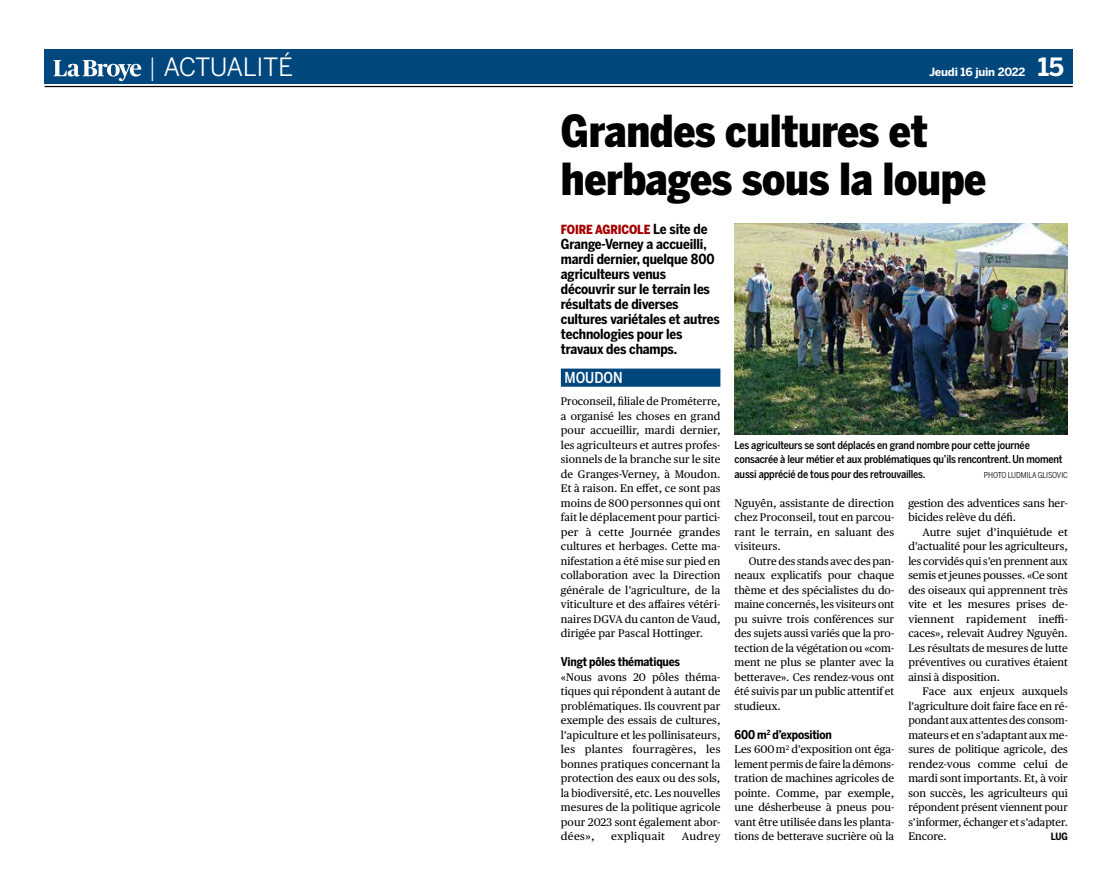
<style>
.page{position:relative;width:1120px;height:891px;background:#fff}
.page>*{position:absolute;margin:0;border:0;box-sizing:border-box;transform-origin:0 0}
.t1{font:900 43.75px/47.5px "Benton Sans Condensed";letter-spacing:-.01em;color:#000}
.t2{font:25px "Benton Sans";letter-spacing:-.02em;color:#fff;scale:.7 1}
.t3{font:700 25px "Benton Sans";color:#fff}
.t4{font:500 15px "Benton Sans Condensed";color:#fff}
.t5{font:700 13.75px/15px "Benton Sans Condensed";letter-spacing:-.01em;color:#000}
.t6{font:900 12.5px "Benton Sans Condensed";letter-spacing:-.01em;color:#a70000}
.t7{font:700 12px "Benton Sans Condensed";letter-spacing:-.015em;color:#000}
.t8{font:700 11.25px "Benton Sans";letter-spacing:-.02em;color:#fff}
.t9{font:11px/14.5px "Publico Text";color:#000;text-align:justify}
.t10{font:11px "Publico Text";letter-spacing:.03em;color:#000}
.t11{font:500 10.75px/14.5px "Benton Sans Condensed";letter-spacing:-.015em;color:#000}
.t12{font:700 10px "Benton Sans Condensed";color:#000}
.t13{font:8.12px "Benton Sans Condensed";letter-spacing:-.015em;color:#000}
.s1{font-weight:700;font-size:13.75px;color:#000}
</style>
<div class="page">
<div style="left:45px;top:50px;width:1027px;height:34px;background:#00477e"></div>
<hr style="left:45px;top:86px;width:1027px;height:1px;background:#000">
<svg style="left:53px;top:60px;width:88px;height:21px"></svg>
<div style="left:561px;top:368px;width:159px;height:18px;background:#00477e"></div>
<img style="left:734px;top:223px;width:333px;height:211px">
<h2 class="t2" style="left:149px;top:52px;width:207px">| ACTUALITÉ</h2>
<p class="t8" style="left:929px;top:65px;width:98px">Jeudi 16 juin 2022</p>
<h2 class="t3" style="left:1037px;top:51px;width:28px">15</h2>
<h1 class="t1" style="left:561px;top:108px;width:427px">Grandes cultures et herbages sous la loupe</h1>
<p class="t6" style="left:561px;top:221px;width:148px">FOIRE AGRICOLE <span class="s1">Le site de</span></p>
<p class="t5" style="left:561px;top:236px;width:160px">Grange-Verney a accueilli, mardi dernier, quelque 800 agriculteurs venus découvrir sur le terrain les résultats de diverses cultures variétales et autres technologies pour les travaux des champs.</p>
<h3 class="t4" style="left:564px;top:368px;width:60px">MOUDON</h3>
<p class="t9" style="left:561px;top:393px;width:161px">Proconseil, filiale de Prométerre, a organisé les choses en grand pour accueillir, mardi dernier, les agriculteurs et autres profes&shy;sionnels de la branche sur le site de Granges-Verney, à Moudon.<br>Et à raison. En effet, ce sont pas moins de 800 personnes qui ont fait le déplacement pour partici&shy;per à cette Journée grandes cultures et herbages. Cette ma&shy;nifestation a été mise sur pied en collaboration avec la Direction générale de l’agriculture, de la viticulture et des affaires vétéri&shy;naires DGVA du canton de Vaud, dirigée par Pascal Hottinger.</p>
<p class="t7" style="left:561px;top:654px;width:121px">Vingt pôles thématiques</p>
<p class="t9" style="left:561px;top:668px;width:161px">«Nous avons 20 pôles théma&shy;tiques qui répondent à autant de problématiques. Ils couvrent par exemple des essais de cultures, l’apiculture et les pollinisateurs, les plantes fourragères, les bonnes pratiques concernant la protection des eaux ou des sols, la biodiversité, etc. Les nouvelles mesures de la politique agricole pour 2023 sont également abor&shy;dées»,</p>
<p class="t11" style="left:734px;top:437px;width:329px">Les agriculteurs se sont déplacés en grand nombre pour cette journée consacrée à leur métier et aux problématiques qu’ils rencontrent. Un moment aussi apprécié de tous pour des retrouvailles.</p>
<p class="t13" style="left:983px;top:469px;width:85px">PHOTO LUDMILA GLISOVIC</p>
<p class="t9" style="left:908px;top:494px;width:161px">gestion des adventices sans her&shy;bicides relève du défi.</p>
<p class="t9" style="left:908px;top:523px;width:161px;text-indent:14px">Autre sujet d’inquiétude et d’actualité pour les agriculteurs, les corvidés qui s’en prennent aux semis et jeunes pousses. «Ce sont des oiseaux qui apprennent très vite et les mesures prises de&shy;viennent rapidement ineffi&shy;caces», relevait Audrey Nguyên.<br>Les résultats de mesures de lutte préventives ou curatives étaient ainsi à disposition.</p>
<p class="t9" style="left:908px;top:683px;width:161px;text-indent:14px">Face aux enjeux auxquels l’agriculture doit faire face en ré&shy;pondant aux attentes des consom&shy;mateurs et en s’adaptant aux me&shy;sures de politique agricole, des rendez-vous comme celui de mardi sont importants. Et, à voir son succès, les agriculteurs qui répondent présent viennent pour s’informer, échanger et s’adapter.<br>Encore.</p>
<p class="t9" style="left:734px;top:494px;width:161px">Nguyên, assistante de direction chez Proconseil, tout en parcou&shy;rant le terrain, en saluant des visiteurs.</p>
<p class="t9" style="left:734px;top:552px;width:161px;text-indent:14px">Outre des stands avec des pan&shy;neaux explicatifs pour chaque thème et des spécialistes du do&shy;maine concernés, les visiteurs ont pu suivre trois conférences sur des sujets aussi variés que la pro&shy;tection de la végétation ou «com&shy;ment ne plus se planter avec la betterave». Ces rendez-vous ont été suivis par un public attentif et studieux.</p>
<p class="t7" style="left:734px;top:726px;width:99px">600 m<sup>2</sup> d’exposition</p>
<p class="t9" style="left:734px;top:741px;width:161px">Les 600 m<sup>2</sup> d’exposition ont éga&shy;lement permis de faire la démons&shy;tration de machines agricoles de pointe. Comme, par exemple, une désherbeuse à pneus pou&shy;vant être utilisée dans les planta&shy;tions de betterave sucrière où la</p>
<p class="t10" style="left:611px;top:828px;width:55px">expliquait</p>
<p class="t9" style="left:681px;top:828px;width:40px">Audrey</p>
<p class="t12" style="left:1050px;top:830px;width:18px">LUG</p>
</div>
